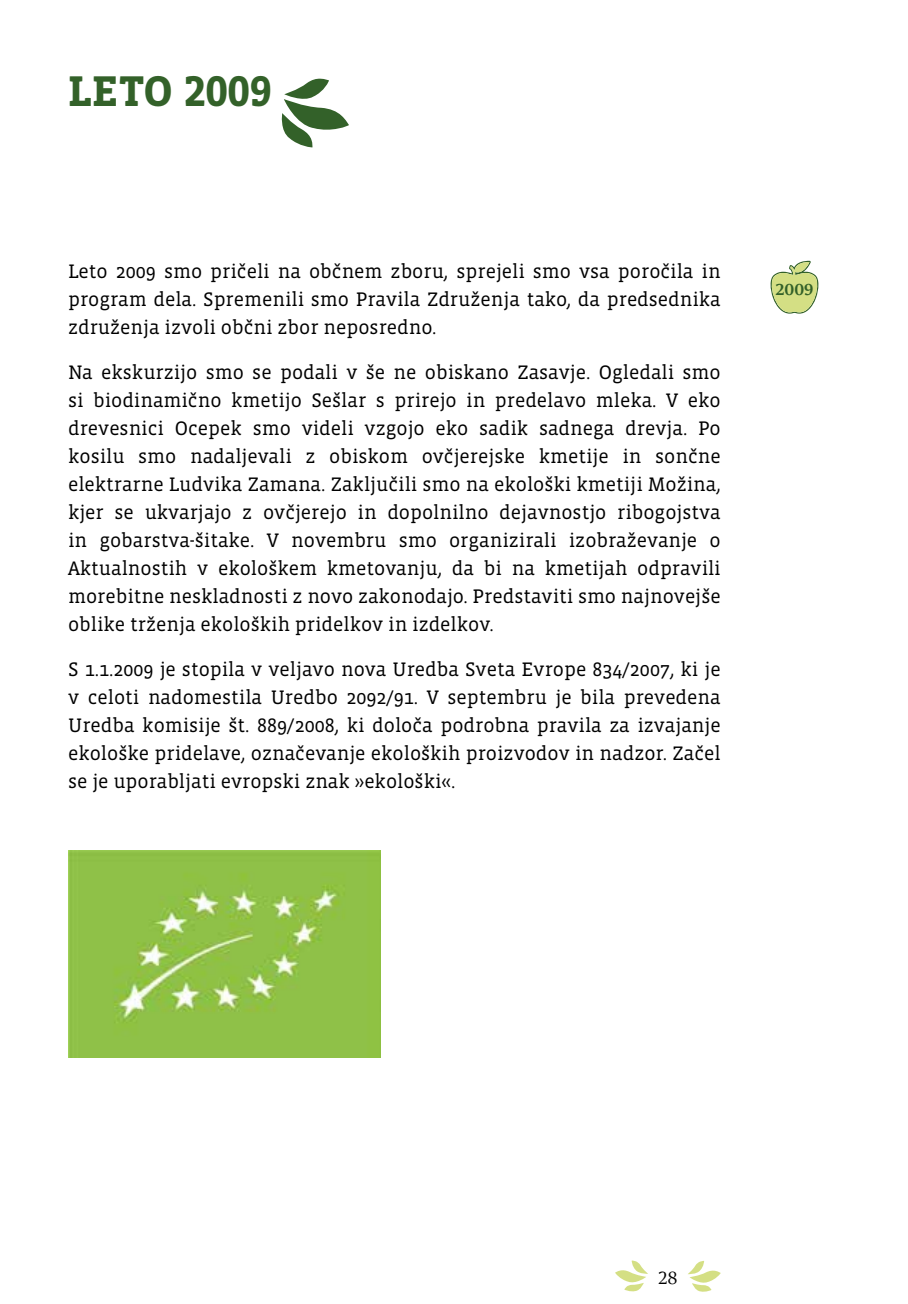
<style>
.page{position:relative;width:908px;height:1304px;background:#fff}
.page>*{position:absolute;margin:0;border:0;box-sizing:border-box;transform-origin:0 0}
.t1{font:700 44px "Vista Slab OT";color:#336129}
.t2{font:20px/28px "Vista Slab OT";color:#000;text-align:justify}
.t3{font:20px "Sitka Banner";color:#000}
.t4{font:700 18px "Sitka Banner";color:#336129}
</style>
<div class="page">
<svg style="left:615px;top:1260px;width:33px;height:32px"></svg>
<svg style="left:688px;top:1261px;width:32px;height:31px"></svg>
<svg style="left:281px;top:78px;width:68px;height:70px"></svg>
<svg style="left:770px;top:261px;width:49px;height:53px"></svg>
<img style="left:68px;top:850px;width:312px;height:207px">
<h1 class="t1" style="left:68px;top:69px;width:205px">LETO 2009</h1>
<p class="t2" style="left:68px;top:257px;width:654px">Leto 2009 smo pričeli na občnem zboru, sprejeli smo vsa poročila in program dela. Spremenili smo Pravila Združenja tako, da predsednika združenja izvoli občni zbor neposredno.</p>
<p class="t2" style="left:68px;top:358px;width:654px">Na ekskurzijo smo se podali v še ne obiskano Zasavje. Ogledali smo si biodinamično kmetijo Sešlar s prirejo in predelavo mleka. V eko drevesnici Ocepek smo videli vzgojo eko sadik sadnega drevja. Po kosilu smo nadaljevali z obiskom ovčjerejske kmetije in sončne elektrarne Ludvika Zamana. Zaključili smo na ekološki kmetiji Možina, kjer se ukvarjajo z ovčjerejo in dopolnilno dejavnostjo ribogojstva in gobarstva-šitake. V novembru smo organizirali izobraževanje o Aktualnostih v ekološkem kmetovanju, da bi na kmetijah odpravili morebitne neskladnosti z novo zakonodajo. Predstaviti smo najnovejše oblike trženja ekoloških pridelkov in izdelkov.</p>
<p class="t2" style="left:68px;top:655px;width:653px">S 1.1.2009 je stopila v veljavo nova Uredba Sveta Evrope 834/2007, ki je v celoti nadomestila Uredbo 2092/91. V septembru je bila prevedena Uredba komisije št. 889/2008, ki določa podrobna pravila za izvajanje ekološke pridelave, označevanje ekoloških proizvodov in nadzor. Začel se je uporabljati evropski znak »ekološki«.</p>
<p class="t4" style="left:775px;top:277px;width:39px">2009</p>
<p class="t3" style="left:657px;top:1264px;width:21px">28</p>
</div>
